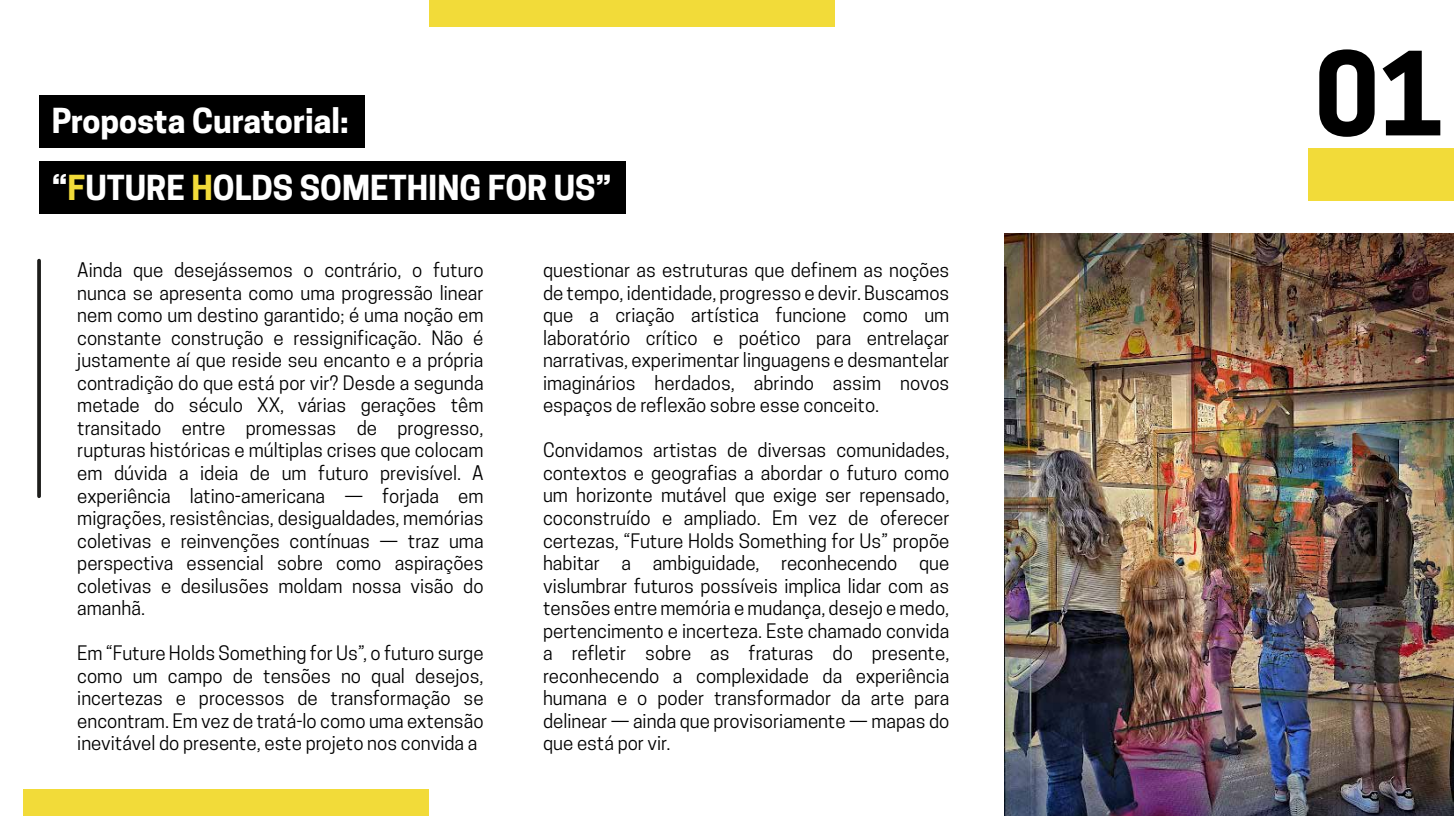
<style>
.page{position:relative;width:1454px;height:816px;background:#fff}
.page>*{position:absolute;margin:0;border:0;box-sizing:border-box;transform-origin:0 0}
.t1{font:700 108.38px "Cooper Hewitt";color:#000}
.t2{font:700 32.38px "Cooper Hewitt";color:#fff}
.t3{font:18.75px/22.5px "Cooper Hewitt";color:#000;text-align:justify}
.s1{color:#f2db39}
</style>
<div class="page">
<div style="left:39px;top:95px;width:325px;height:53px;background:#000"></div>
<div style="left:1307px;top:148px;width:146px;height:53px;background:#f2db39"></div>
<div style="left:23px;top:789px;width:406px;height:26px;background:#f2db39"></div>
<div style="left:429px;top:0;width:405px;height:26px;background:#f2db39"></div>
<div style="left:39px;top:161px;width:586px;height:52px;background:#000"></div>
<svg style="left:37px;top:260px;width:4px;height:236px"></svg>
<img style="left:1004px;top:234px;width:449px;height:581px">
<h2 class="t2" style="left:52px;top:102px;width:298px">Proposta Curatorial:</h2>
<h2 class="t2" style="left:52px;top:169px;width:561px">“<span class="s1">F</span>UTURE <span class="s1">H</span>OLDS SOMETHING FOR US”</h2>
<p class="t3" style="left:77px;top:259px;width:408px">Ainda que desejássemos o contrário, o futuro nunca se apresenta como uma progressão linear nem como um destino garantido; é uma noção em constante construção e ressignificação. Não é justamente aí que reside seu encanto e a própria contradição do que está por vir? Desde a segunda metade do século XX, várias gerações têm transitado entre promessas de progresso, rupturas históricas e múltiplas crises que colocam em dúvida a ideia de um futuro previsível. A experiência latino-americana — forjada em migrações, resistências, desigualdades, memórias coletivas e reinvenções contínuas — traz uma perspectiva essencial sobre como aspirações coletivas e desilusões moldam nossa visão do amanhã.</p>
<p class="t3" style="left:77px;top:641px;width:408px">Em “Future Holds Something for Us”, o futuro surge como um campo de tensões no qual desejos, incertezas e processos de transformação se encontram. Em vez de tratá-lo como uma extensão inevitável do presente, este projeto nos convida a</p>
<p class="t3" style="left:543px;top:259px;width:408px">questionar as estruturas que definem as noções de tempo, identidade, progresso e devir. Buscamos que a criação artística funcione como um laboratório crítico e poético para entrelaçar narrativas, experimentar linguagens e desmantelar imaginários herdados, abrindo assim novos espaços de reflexão sobre esse conceito.</p>
<p class="t3" style="left:543px;top:439px;width:408px">Convidamos artistas de diversas comunidades, contextos e geografias a abordar o futuro como um horizonte mutável que exige ser repensado, coconstruído e ampliado. Em vez de oferecer certezas, “Future Holds Something for Us” propõe habitar a ambiguidade, reconhecendo que vislumbrar futuros possíveis implica lidar com as tensões entre memória e mudança, desejo e medo, pertencimento e incerteza. Este chamado convida a refletir sobre as fraturas do presente, reconhecendo a complexidade da experiência humana e o poder transformador da arte para delinear — ainda que provisoriamente — mapas do que está por vir.</p>
<h1 class="t1" style="left:1314px;top:30px;width:132px">01</h1>
</div>
